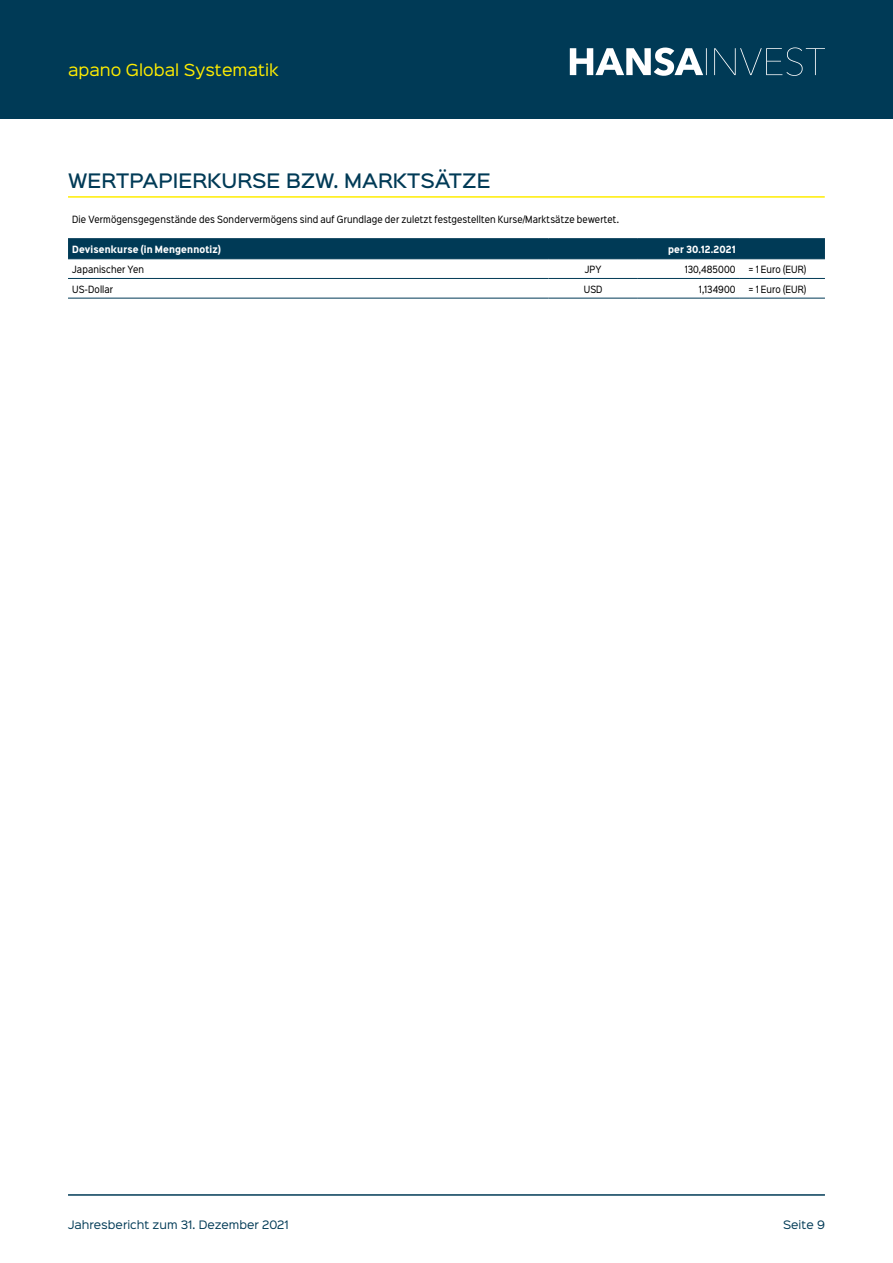
<style>
.page{position:relative;width:893px;height:1263px;background:#fff}
.page>*{position:absolute;margin:0;border:0;box-sizing:border-box;transform-origin:0 0}
.t1{font:500 18px "Sinkin Sans 500";color:#003a56}
.t2{font:15px "Sinkin Sans 400";color:#ffed00}
.t3{font:10.5px "Sinkin Sans 400";color:#003a56}
.t4{font:9px "Sinkin Sans Narrow W01 400 Rg";letter-spacing:.015em;color:#000}
.t5{font:700 9px "Sinkin Sans Narrow W01 700";letter-spacing:.015em;color:#fff}
</style>
<div class="page">
<div style="left:0;top:0;width:893px;height:119px;background:#003a56"></div>
<svg style="left:570px;top:47px;width:255px;height:29px"></svg>
<hr style="left:68px;top:1194px;width:757px;height:2px;background:#003a56">
<div style="left:68px;top:239px;width:757px;height:19px;background:#003a56"></div>
<hr style="left:68px;top:258px;width:481px;height:1px;background:#003a56">
<hr style="left:549px;top:258px;width:89px;height:1px;background:#003a56">
<hr style="left:638px;top:258px;width:102px;height:1px;background:#003a56">
<hr style="left:740px;top:258px;width:85px;height:1px;background:#003a56">
<hr style="left:68px;top:278px;width:481px;height:1px;background:#003a56">
<hr style="left:68px;top:298px;width:481px;height:1px;background:#003a56">
<hr style="left:549px;top:278px;width:89px;height:1px;background:#003a56">
<hr style="left:549px;top:298px;width:89px;height:1px;background:#003a56">
<hr style="left:638px;top:278px;width:102px;height:1px;background:#003a56">
<hr style="left:740px;top:278px;width:85px;height:1px;background:#003a56">
<hr style="left:638px;top:298px;width:102px;height:1px;background:#003a56">
<hr style="left:740px;top:298px;width:85px;height:1px;background:#003a56">
<hr style="left:68px;top:238px;width:481px;height:1px;background:#003a56">
<hr style="left:549px;top:238px;width:89px;height:1px;background:#003a56">
<hr style="left:638px;top:238px;width:102px;height:1px;background:#003a56">
<hr style="left:740px;top:238px;width:85px;height:1px;background:#003a56">
<hr style="left:68px;top:196px;width:757px;height:2px;background:#ffed00">
<h2 class="t2" style="left:68px;top:57px;width:212px">apano Global Systematik</h2>
<h1 class="t1" style="left:68px;top:165px;width:424px">WERTPAPIERKURSE BZW. MARKTSÄTZE</h1>
<p class="t4" style="left:72px;top:213px;width:548px">Die Vermögensgegenstände des Sondervermögens sind auf Grundlage der zuletzt festgestellten Kurse/Marktsätze bewertet.</p>
<p class="t5" style="left:72px;top:243px;width:150px">Devisenkurse (in Mengennotiz)</p>
<p class="t5" style="left:668px;top:243px;width:69px">per 30.12.2021</p>
<p class="t4" style="left:72px;top:263px;width:73px">Japanischer Yen</p>
<p class="t4" style="left:585px;top:263px;width:18px">JPY</p>
<p class="t4" style="left:685px;top:263px;width:52px">130,485000</p>
<p class="t4" style="left:748px;top:263px;width:59px">= 1 Euro (EUR)</p>
<p class="t4" style="left:72px;top:283px;width:42px">US-Dollar</p>
<p class="t4" style="left:584px;top:283px;width:20px">USD</p>
<p class="t4" style="left:699px;top:283px;width:38px">1,134900</p>
<p class="t4" style="left:748px;top:283px;width:59px">= 1 Euro (EUR)</p>
<p class="t3" style="left:68px;top:1216px;width:222px">Jahresbericht zum 31. Dezember 2021</p>
<p class="t3" style="left:783px;top:1216px;width:43px">Seite 9</p>
</div>
